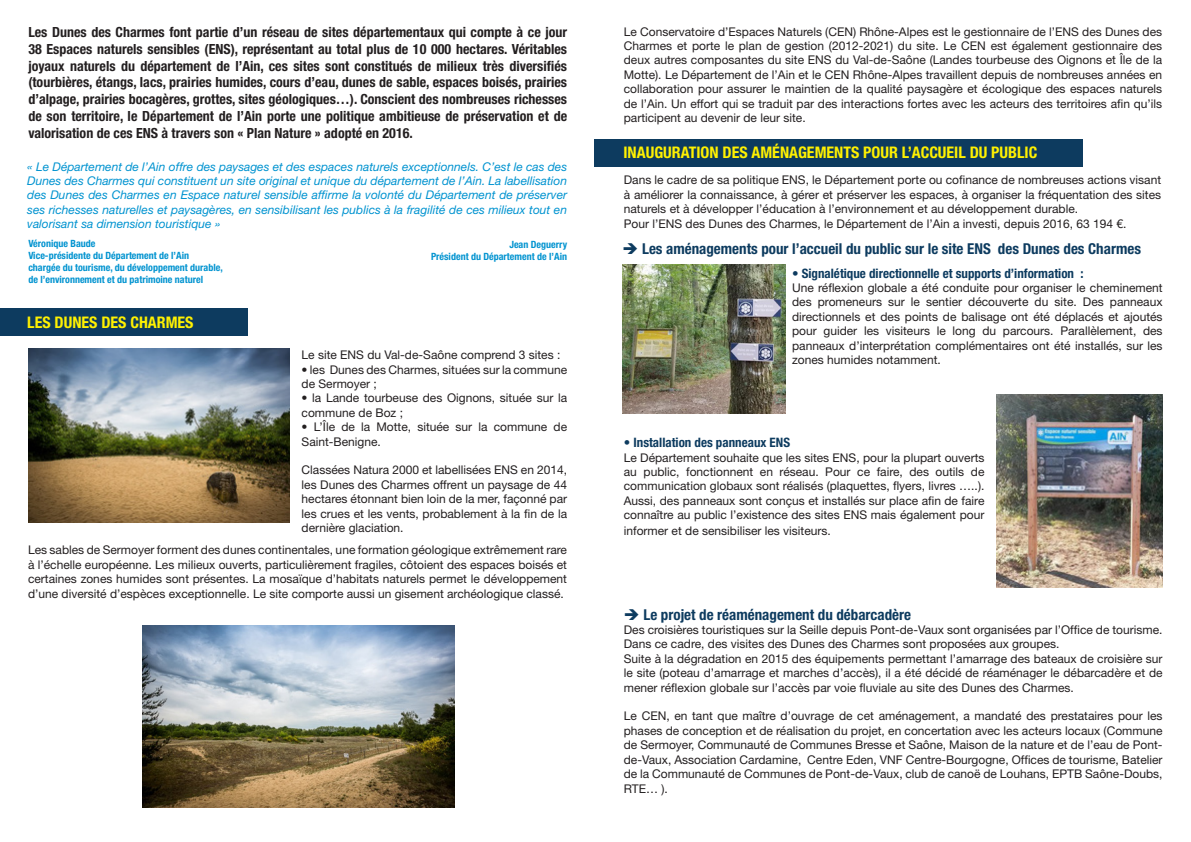
<style>
.page{position:relative;width:1191px;height:842px;background:#fff}
.page>*{position:absolute;margin:0;border:0;box-sizing:border-box;transform-origin:0 0}
.t1{font:700 condensed 16px "Helvetica Neue LT Pro";color:#fff101}
.t2{font:700 condensed 15px "Helvetica Neue LT Pro";color:#0d3b5f}
.t3{font:700 condensed 14px/16.8px "Helvetica Neue LT Pro";color:#231f20;text-align:justify}
.t4{font:700 condensed 13px "Helvetica Neue LT Pro";color:#0d3b5f}
.t5{font:12px/14.4px "Helvetica Neue LT Pro";color:#231f20;text-align:justify}
.t6{font:italic 12px/14.4px "Helvetica Neue LT Pro";color:#0093d0;text-align:justify}
.t7{font:700 condensed 10px/12px "Helvetica Neue LT Pro";color:#0093d0}
.s1{font-weight:400;font-stretch:normal}
</style>
<div class="page">
<div style="left:594px;top:139px;width:488px;height:28px;background:#0d3b5f"></div>
<div style="left:0;top:308px;width:248px;height:27px;background:#0d3b5f"></div>
<img style="left:28px;top:349px;width:261px;height:173px">
<img style="left:143px;top:625px;width:311px;height:183px">
<img style="left:622px;top:265px;width:163px;height:149px">
<img style="left:996px;top:394px;width:166px;height:193px">
<p class="t3" style="left:28px;top:23px;width:540px">Les Dunes des Charmes font partie d’un réseau de sites départementaux qui compte à ce jour 38 Espaces naturels sensibles (ENS), représentant au total plus de 10 000 hectares. Véritables joyaux naturels du département de l’Ain, ces sites sont constitués de milieux très diversifiés (tourbières, étangs, lacs, prairies humides, cours d’eau, dunes de sable, espaces boisés, prairies d’alpage, prairies bocagères, grottes, sites géologiques…). Conscient des nombreuses richesses de son territoire, le Département de l’Ain porte une politique ambitieuse de préservation et de valorisation de ces ENS à travers son « Plan Nature » adopté en 2016.</p>
<p class="t6" style="left:27px;top:159px;width:541px">« Le Département de l’Ain offre des paysages et des espaces naturels exceptionnels. C’est le cas des Dunes des Charmes qui constituent un site original et unique du département de l’Ain. La labellisation des Dunes des Charmes en Espace naturel sensible affirme la volonté du Département de préserver ses richesses naturelles et paysagères, en sensibilisant les publics à la fragilité de ces milieux tout en valorisant sa dimension touristique »</p>
<p class="t7" style="left:28px;top:237px;width:69px">Véronique Baude</p>
<p class="t7" style="left:28px;top:249px;width:162px">Vice-présidente du Département de l’Ain</p>
<p class="t7" style="left:28px;top:261px;width:196px">chargée du tourisme, du développement durable, de l’environnement et du patrimoine naturel</p>
<p class="t1" style="left:27px;top:313px;width:168px">LES DUNES DES CHARMES</p>
<p class="t7" style="left:509px;top:238px;width:59px">Jean Deguerry</p>
<p class="t7" style="left:431px;top:250px;width:138px">Président du Département de l’Ain</p>
<p class="t5" style="left:301px;top:348px;width:260px">Le site ENS du Val-de-Saône comprend 3 sites :</p>
<p class="t5" style="left:301px;top:362px;width:267px">• les Dunes des Charmes, situées sur la commune de Sermoyer ;</p>
<p class="t5" style="left:301px;top:391px;width:267px">• la Lande tourbeuse des Oignons, située sur la commune de Boz ;</p>
<p class="t5" style="left:301px;top:420px;width:267px">• L’Île de la Motte, située sur la commune de<br>Saint-Benigne.</p>
<p class="t5" style="left:301px;top:463px;width:267px">Classées Natura 2000 et labellisées ENS en 2014, les Dunes des Charmes offrent un paysage de 44 hectares étonnant bien loin de la mer, façonné par les crues et les vents, probablement à la fin de la dernière glaciation.</p>
<p class="t5" style="left:28px;top:543px;width:540px">Les sables de Sermoyer forment des dunes continentales, une formation géologique extrêmement rare à l’échelle européenne. Les milieux ouverts, particulièrement fragiles, côtoient des espaces boisés et certaines zones humides sont présentes. La mosaïque d’habitats naturels permet le développement d’une diversité d’espèces exceptionnelle. Le site comporte aussi un gisement archéologique classé.</p>
<p class="t5" style="left:624px;top:24px;width:540px">Le Conservatoire d’Espaces Naturels (CEN) Rhône-Alpes est le gestionnaire de l’ENS des Dunes des Charmes et porte le plan de gestion (2012-2021) du site. Le CEN est également gestionnaire des deux autres composantes du site ENS du Val-de-Saône (Landes tourbeuse des Oignons et Île de la Motte). Le Département de l’Ain et le CEN Rhône-Alpes travaillent depuis de nombreuses années en collaboration pour assurer le maintien de la qualité paysagère et écologique des espaces naturels de l’Ain. Un effort qui se traduit par des interactions fortes avec les acteurs des territoires afin qu’ils participent au devenir de leur site.</p>
<p class="t1" style="left:623px;top:143px;width:415px">INAUGURATION DES AMÉNAGEMENTS POUR L’ACCUEIL DU PUBLIC</p>
<p class="t5" style="left:624px;top:173px;width:539px">Dans le cadre de sa politique ENS, le Département porte ou cofinance de nombreuses actions visant à améliorer la connaissance, à gérer et préserver les espaces, à organiser la fréquentation des sites naturels et à développer l’éducation à l’environnement et au développement durable.</p>
<p class="t5" style="left:624px;top:216px;width:504px">Pour l’ENS des Dunes des Charmes, le Département de l’Ain a investi, depuis 2016, 63 194 €.</p>
<p class="t4" style="left:792px;top:265px;width:293px"><span class="s1">•</span> Signalétique directionnelle et supports d’information :</p>
<p class="t5" style="left:792px;top:280px;width:372px">Une réflexion globale a été conduite pour organiser le cheminement des promeneurs sur le sentier découverte du site. Des panneaux directionnels et des points de balisage ont été déplacés et ajoutés pour guider les visiteurs le long du parcours. Parallèlement, des panneaux d’interprétation complémentaires ont été installés, sur les zones humides notamment.</p>
<p class="t2" style="left:622px;top:239px;width:520px">➔ Les aménagements pour l’accueil du public sur le site ENS des Dunes des Charmes</p>
<p class="t4" style="left:624px;top:435px;width:168px"><span class="s1">•</span> Installation des panneaux ENS</p>
<p class="t5" style="left:624px;top:450px;width:362px">Le Département souhaite que les sites ENS, pour la plupart ouverts au public, fonctionnent en réseau. Pour ce faire, des outils de communication globaux sont réalisés (plaquettes, flyers, livres …..).<br>Aussi, des panneaux sont conçus et installés sur place afin de faire connaître au public l’existence des sites ENS mais également pour</p>
<p class="t5" style="left:624px;top:523px;width:208px">informer et de sensibiliser les visiteurs.</p>
<p class="t2" style="left:624px;top:605px;width:289px">➔ Le projet de réaménagement du débarcadère</p>
<p class="t5" style="left:624px;top:622px;width:540px">Des croisières touristiques sur la Seille depuis Pont-de-Vaux sont organisées par l’Office de tourisme.<br>Dans ce cadre, des visites des Dunes des Charmes sont proposées aux groupes.</p>
<p class="t5" style="left:624px;top:651px;width:540px">Suite à la dégradation en 2015 des équipements permettant l’amarrage des bateaux de croisière sur le site (poteau d’amarrage et marches d’accès), il a été décidé de réaménager le débarcadère et de mener réflexion globale sur l’accès par voie fluviale au site des Dunes des Charmes.</p>
<p class="t5" style="left:624px;top:709px;width:540px">Le CEN, en tant que maître d’ouvrage de cet aménagement, a mandaté des prestataires pour les phases de conception et de réalisation du projet, en concertation avec les acteurs locaux (Commune de Sermoyer, Communauté de Communes Bresse et Saône, Maison de la nature et de l’eau de Pont&shy;de-Vaux, Association Cardamine, Centre Eden, VNF Centre-Bourgogne, Offices de tourisme, Batelier de la Communauté de Communes de Pont-de-Vaux, club de canoë de Louhans, EPTB Saône-Doubs, RTE… ).</p>
</div>
